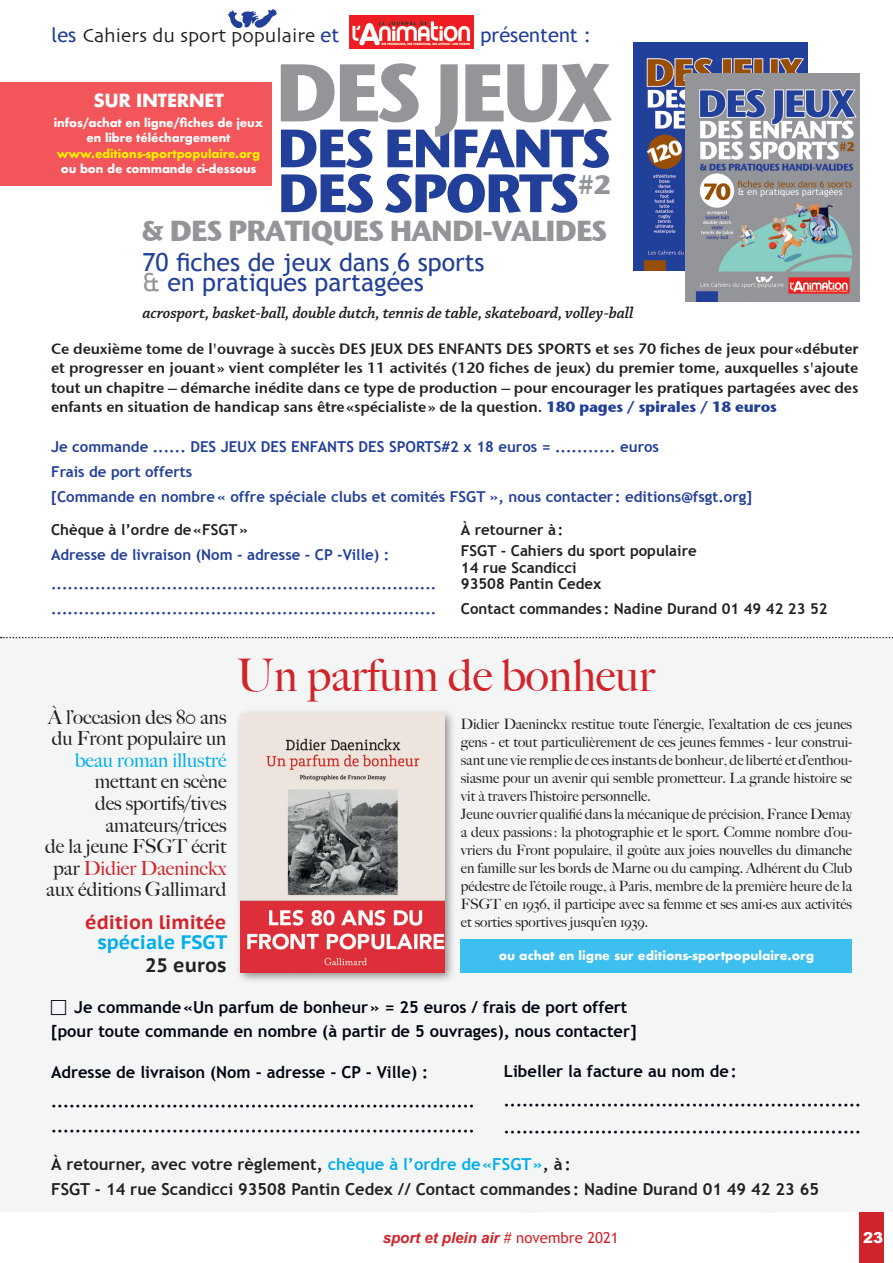
<style>
.page{position:relative;width:893px;height:1263px;background:#fff}
.page>*{position:absolute;margin:0;border:0;box-sizing:border-box;transform-origin:0 0}
.t1{font:700 81.6px "Stone Sans ITC";letter-spacing:-.065em;color:#939599}
.t2{font:700 53.85px/44.8px "Stone Sans ITC";letter-spacing:-.06em;color:#223f99}
.t3{font:500 45px "Big Caslon";color:#d1232a}
.t4{font:700 28.8px "Stone Sans ITC";letter-spacing:-.05em;color:#939599}
.t5{font:24.9px/20.7px "Trebuchet MS";color:#223f99}
.t6{font:19.95px "Skia";color:#231f20}
.t7{font:19.95px "Trebuchet MS";color:#223f99}
.t8{font:500 19.5px/21.6px "Big Caslon";color:#231f20}
.t9{font:500 19.5px "Big Caslon";color:#00aeef}
.t10{font:700 19.35px "PT Sans Caption";color:#d1232a}
.t11{font:700 19.35px "PT Sans Caption";color:#00aeef}
.t12{font:700 19.35px "PT Sans Caption";color:#231f20}
.t13{font:700 17.7px "Futura";letter-spacing:-.02em;color:#fff}
.t14{font:700 16.5px/29.2px "Trebuchet MS";color:#00040f}
.t15{font:700 16.5px/25px "Trebuchet MS";color:#231f20}
.t16{font:italic 600 16.5px "Chaparral Pro";letter-spacing:-.01em;color:#231f20}
.t17{font:15px/19.5px "Stone Sans Sem ITCTT Semi";letter-spacing:-.01em;color:#231f20;text-align:justify}
.t18{font:700 15px/25px "Trebuchet MS";color:#223f99}
.t19{font:700 15px/20.7px "Trebuchet MS";color:#231f20}
.t20{font:italic 700 15px "Arial";color:#d1232a}
.t21{font:900 15px "Arial";color:#fff}
.t22{font:500 14.25px/18px "Big Caslon";color:#231f20}
.t23{font:700 12px "Futura";color:#fff}
.t24{font:700 11.4px/15px "Futura";letter-spacing:-.01em;color:#fff;text-align:center}
.t25{font:700 11.4px "Futura";letter-spacing:-.01em;color:#fff101}
.s1{font-family:"Trebuchet MS";color:#223f99}
.s2{color:#939599}
.s3{font-family:"Stone Sans ITC";font-weight:700;color:#223f99}
.s4{color:#d1232a}
.s5{color:#00aeef}
.s6{font-family:"Warnock Pro Capt";font-weight:400}
.s7{font-family:"Trebuchet MS";font-weight:400;font-style:normal}
</style>
<div class="page">
<div style="left:859px;top:1212px;width:24px;height:51px;background:#d1232a"></div>
<img style="left:633px;top:43px;width:174px;height:228px">
<img style="left:685px;top:73px;width:174px;height:228px">
<img style="left:349px;top:15px;width:125px;height:34px">
<div style="left:0;top:82px;width:272px;height:104px;background:#f2555a"></div>
<svg style="left:228px;top:9px;width:49px;height:19px"></svg>
<div style="left:0;top:637px;width:893px;height:575px;background:#f4f5f5"></div>
<div style="left:235px;top:708px;width:221px;height:276px;background:#231f20;opacity:.5"></div>
<img style="left:241px;top:713px;width:203px;height:260px">
<svg style="left:1px;top:637px;width:892px;height:1px"></svg>
<div style="left:461px;top:939px;width:391px;height:33px;background:#3dbff0"></div>
<h3 class="t6" style="left:51px;top:23px;width:289px"><span class="s1">les</span> Cahiers du sport populaire <span class="s1">et</span></h3>
<h3 class="t7" style="left:480px;top:23px;width:112px">présentent :</h3>
<p class="t13" style="left:93px;top:88px;width:132px">SUR INTERNET</p>
<p class="t24" style="left:54px;top:115px;width:211px">infos/achat en ligne/fiches de jeux en libre téléchargement</p>
<p class="t25" style="left:57px;top:146px;width:205px">www.editions-sportpopulaire.org</p>
<p class="t24" style="left:61px;top:161px;width:197px">ou bon de commande ci-dessous</p>
<h1 class="t1" style="left:274px;top:20px;width:340px">DES JEUX</h1>
<h2 class="t2" style="left:277px;top:123px;width:337px">DES ENFANTS<br>DES SPORTS<sup>#2</sup></h2>
<h3 class="t4" style="left:141px;top:206px;width:468px">&amp; DES PRATIQUES HANDI-VALIDES</h3>
<h3 class="t5" style="left:142px;top:252px;width:344px">70 fiches de jeux dans 6 sports <span class="s2">&amp;</span> en pratiques partagées</h3>
<p class="t16" style="left:142px;top:303px;width:493px">acrosport, basket-ball, double dutch, tennis de table, skateboard, volley-ball</p>
<p class="t17" style="left:51px;top:338px;width:809px">Ce deuxième tome de l'ouvrage à succès DES JEUX DES ENFANTS DES SPORTS et ses 70 fiches de jeux pour«débuter et progresser en jouant» vient compléter les 11 activités (120 fiches de jeux) du premier tome, auxquelles s'ajoute tout un chapitre – démarche inédite dans ce type de production – pour encourager les pratiques partagées avec des enfants en situation de handicap sans être«spécialiste» de la question. <span class="s3">180 pages / spirales / 18 euros</span></p>
<p class="t18" style="left:51px;top:434px;width:703px">Je commande ...... DES JEUX DES ENFANTS DES SPORTS#2 x 18 euros = ........... euros<br>Frais de port offerts<br>[Commande en nombre« offre spéciale clubs et comités FSGT », nous contacter : editions@fsgt.org]</p>
<p class="t19" style="left:51px;top:519px;width:199px">Chèque à l’ordre de«FSGT»</p>
<p class="t18" style="left:51px;top:540px;width:387px;line-height:29.2px">Adresse de livraison (Nom - adresse - CP -Ville) : ......................................................................</p>
<p class="t18" style="left:51px;top:596px;width:387px">......................................................................</p>
<p class="t19" style="left:461px;top:520px;width:237px">À retourner à:<br>FSGT - Cahiers du sport populaire</p>
<p class="t19" style="left:461px;top:559px;width:142px;line-height:16.5px">14 rue Scandicci<br>93508 Pantin Cedex</p>
<p class="t19" style="left:461px;top:598px;width:368px">Contact commandes : Nadine Durand 01 49 42 23 52</p>
<h3 class="t3" style="left:237px;top:638px;width:420px">Un parfum de bonheur</h3>
<h3 class="t8" style="left:48px;top:705px;width:180px">À l’occasion des 80 ans du Front populaire un</h3>
<h3 class="t9" style="left:75px;top:744px;width:153px">beau roman illustré</h3>
<h3 class="t8" style="left:45px;top:770px;width:183px;text-align:right">mettant en scène<br>des sportifs/tives amateurs/trices<br>de la jeune FSGT écrit par <span class="s4">Didier Daeninckx </span>aux éditions Gallimard</h3>
<h3 class="t10" style="left:85px;top:909px;width:143px">édition limitée</h3>
<h3 class="t11" style="left:97px;top:929px;width:131px">spéciale FSGT</h3>
<h3 class="t12" style="left:145px;top:952px;width:83px">25 euros</h3>
<p class="t14" style="left:51px;top:995px;width:587px;line-height:23.7px;text-indent:23px">Je commande«Un parfum de bonheur» = 25 euros / frais de port offert [pour toute commande en nombre (à partir de 5 ouvrages), nous contacter]</p>
<p class="t14" style="left:51px;top:1057px;width:425px">Adresse de livraison (Nom - adresse - CP - Ville) : ......................................................................</p>
<p class="t14" style="left:51px;top:1111px;width:425px">......................................................................</p>
<p class="t15" style="left:51px;top:1151px;width:770px">À retourner, avec votre règlement, <span class="s5">chèque à l’ordre de«FSGT»</span>, à:<br>FSGT - 14 rue Scandicci 93508 Pantin Cedex // Contact commandes : Nadine Durand 01 49 42 23 65</p>
<p class="t22" style="left:461px;top:714px;width:393px">Didier Daeninckx restitue toute l’énergie, l’exaltation de ces jeunes gens - et tout particulièrement de ces jeunes femmes - leur construi&shy;sant une vie remplie de ces instants de bonheur, de liberté et d’enthou&shy;siasme pour un avenir qui semble prometteur. La grande histoire se vit à travers l’histoire personnelle.<br>Jeune ouvrier qualifié dans la mécanique de précision, France Demay a deux passions: la photographie et le sport. Comme nombre d’ou&shy;vriers du Front populaire, il goûte aux joies nouvelles du dimanche en famille sur les bords de Marne ou du camping. Adhérent du Club pédestre de l’étoile rouge, à Paris, membre de la première heure de la FSGT en 1936, il participe avec sa femme et ses ami<span class="s6">·</span>es aux activités et sorties sportives jusqu’en 1939.</p>
<p class="t23" style="left:499px;top:947px;width:317px">ou achat en ligne sur editions-sportpopulaire.org</p>
<p class="t14" style="left:504px;top:1056px;width:359px">Libeller la facture au nom de: ...........................................................</p>
<p class="t14" style="left:504px;top:1112px;width:359px">...........................................................</p>
<p class="t20" style="left:383px;top:1228px;width:238px">sport et plein air <span class="s7"># novembre 2021</span></p>
<p class="t21" style="left:863px;top:1227px;width:22px">23</p>
</div>
